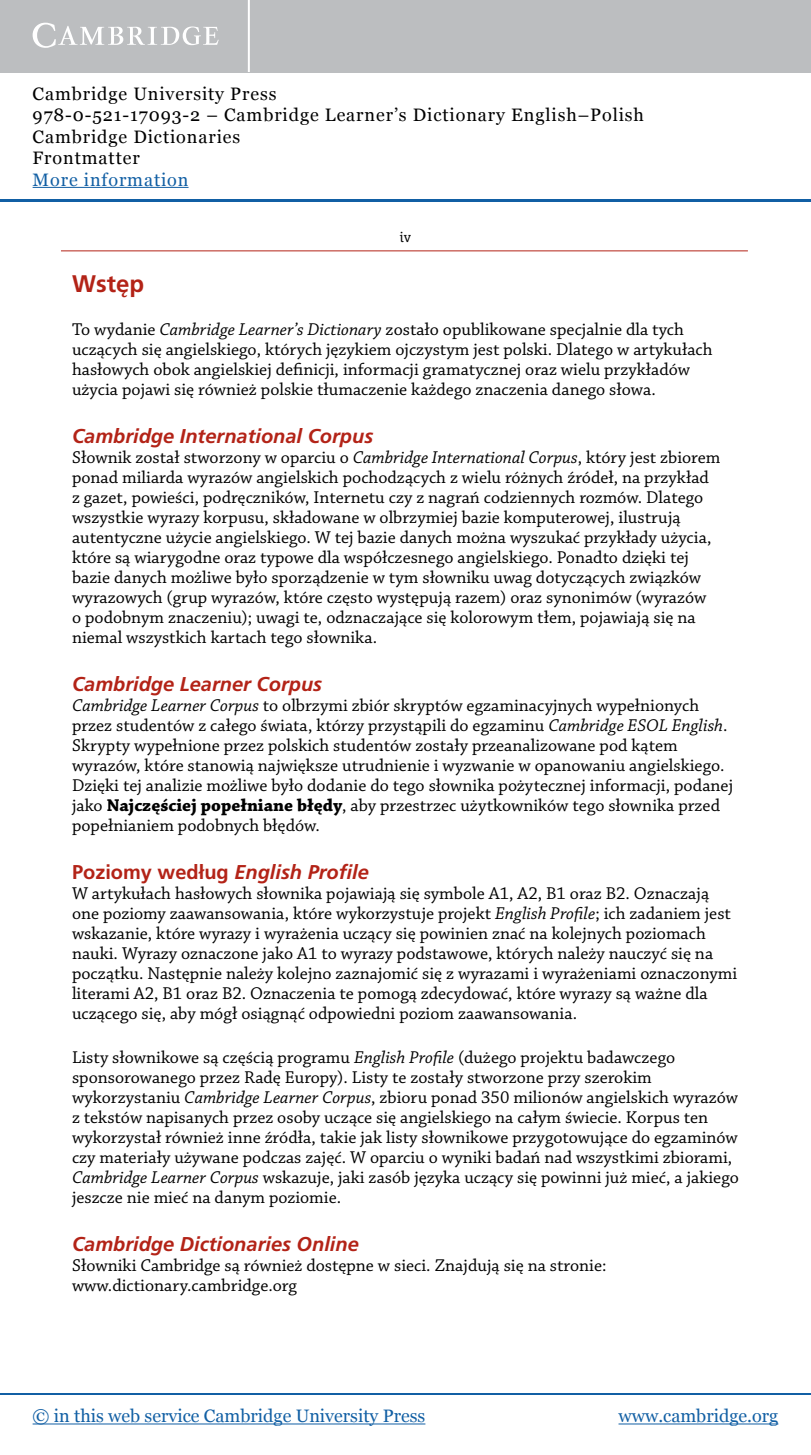
<style>
.page{position:relative;width:811px;height:1455px;background:#fff}
.page>*{position:absolute;margin:0;border:0;box-sizing:border-box;transform-origin:0 0}
.t1{font:700 24px "Frutiger LTACE";color:#b32317}
.t2{font:italic 700 20px "Frutiger LTACE";color:#b32317}
.t3{font:18px/20px "Chaparral Pro";color:#000}
.t4{font:18px/21.4px "Georgia";letter-spacing:.05em;color:#000}
.t5{font:18px "Georgia";color:#115fa4}
.t6{font:18px "Georgia";letter-spacing:.05em;color:#115fa4}
.t7{font:14px "Le Monde Courrier Std";color:#000}
.s1{font-style:italic}
.s2{font-weight:700}
.s3{font-style:normal}
</style>
<div class="page">
<div style="left:0;top:0;width:811px;height:72px;background:#bcbec0"></div>
<hr style="left:248px;top:0;width:2px;height:72px;background:#fff">
<svg style="left:33px;top:23px;width:186px;height:25px"></svg>
<hr style="left:33px;top:187px;width:155px;height:1px;background:#115fa4">
<hr style="left:0;top:200px;width:811px;height:2px;background:#115fa4">
<hr style="left:0;top:1393px;width:811px;height:2px;background:#115fa4">
<hr style="left:33px;top:1423px;width:392px;height:1px;background:#115fa4">
<hr style="left:618px;top:1423px;width:160px;height:1px;background:#115fa4">
<hr style="left:61px;top:251px;width:687px;height:1px;background:#b32317">
<p class="t4" style="left:33px;top:83px;width:613px">Cambridge University Press<br>978-0-521-17093-2 – Cambridge Learner’s Dictionary English–Polish Cambridge Dictionaries<br>Frontmatter</p>
<p class="t6" style="left:33px;top:169px;width:157px">More information</p>
<p class="t7" style="left:400px;top:229px;width:13px">iv</p>
<h1 class="t1" style="left:72px;top:270px;width:73px">Wstęp</h1>
<p class="t3" style="left:72px;top:320px;width:642px">To wydanie <span class="s1">Cambridge Learner’s Dictionary</span> zostało opublikowane specjalnie dla tych uczących się angielskiego, których językiem ojczystym jest polski. Dlatego w artykułach hasłowych obok angielskiej definicji, informacji gramatycznej oraz wielu przykładów użycia pojawi się również polskie tłumaczenie każdego znaczenia danego słowa.</p>
<p class="t2" style="left:72px;top:424px;width:303px">Cambridge International Corpus</p>
<p class="t3" style="left:72px;top:448px;width:650px">Słownik został stworzony w oparciu o <span class="s1">Cambridge International Corpus</span>, który jest zbiorem ponad miliarda wyrazów angielskich pochodzących z wielu różnych źródeł, na przykład z gazet, powieści, podręczników, Internetu czy z nagrań codziennych rozmów. Dlatego wszystkie wyrazy korpusu, składowane w olbrzymiej bazie komputerowej, ilustrują autentyczne użycie angielskiego. W tej bazie danych można wyszukać przykłady użycia, które są wiarygodne oraz typowe dla współczesnego angielskiego. Ponadto dzięki tej bazie danych możliwe było sporządzenie w tym słowniku uwag dotyczących związków wyrazowych (grup wyrazów, które często występują razem) oraz synonimów (wyrazów<br>o podobnym znaczeniu); uwagi te, odznaczające się kolorowym tłem, pojawiają się na niemal wszystkich kartach tego słownika.</p>
<p class="t2" style="left:72px;top:672px;width:252px">Cambridge Learner Corpus</p>
<p class="t3" style="left:72px;top:696px;width:662px"><span class="s1">Cambridge Learner Corpus</span> to olbrzymi zbiór skryptów egzaminacyjnych wypełnionych przez studentów z całego świata, którzy przystąpili do egzaminu <span class="s1">Cambridge ESOL English</span>.<br>Skrypty wypełnione przez polskich studentów zostały przeanalizowane pod kątem wyrazów, które stanowią największe utrudnienie i wyzwanie w opanowaniu angielskiego.<br>Dzięki tej analizie możliwe było dodanie do tego słownika pożytecznej informacji, podanej jako <span class="s2">Najczęściej popełniane błędy</span>, aby przestrzec użytkowników tego słownika przed popełnianiem podobnych błędów.</p>
<p class="t2" style="left:72px;top:860px;width:298px"><span class="s3">Poziomy według</span> English Profile</p>
<p class="t3" style="left:72px;top:884px;width:667px">W artykułach hasłowych słownika pojawiają się symbole A1, A2, B1 oraz B2. Oznaczają one poziomy zaawansowania, które wykorzystuje projekt <span class="s1">English Profile</span>; ich zadaniem jest wskazanie, które wyrazy i wyrażenia uczący się powinien znać na kolejnych poziomach nauki. Wyrazy oznaczone jako A1 to wyrazy podstawowe, których należy nauczyć się na początku. Następnie należy kolejno zaznajomić się z wyrazami i wyrażeniami oznaczonymi literami A2, B1 oraz B2. Oznaczenia te pomogą zdecydować, które wyrazy są ważne dla uczącego się, aby mógł osiągnąć odpowiedni poziom zaawansowania.</p>
<p class="t3" style="left:72px;top:1048px;width:668px">Listy słownikowe są częścią programu <span class="s1">English Profile</span> (dużego projektu badawczego sponsorowanego przez Radę Europy). Listy te zostały stworzone przy szerokim wykorzystaniu <span class="s1">Cambridge Learner Corpus</span>, zbioru ponad 350 milionów angielskich wyrazów z tekstów napisanych przez osoby uczące się angielskiego na całym świecie. Korpus ten wykorzystał również inne źródła, takie jak listy słownikowe przygotowujące do egzaminów czy materiały używane podczas zajęć. W oparciu o wyniki badań nad wszystkimi zbiorami, <span class="s1">Cambridge Learner Corpus</span> wskazuje, jaki zasób języka uczący się powinni już mieć, a jakiego jeszcze nie mieć na danym poziomie.</p>
<p class="t2" style="left:72px;top:1232px;width:288px">Cambridge Dictionaries Online</p>
<p class="t3" style="left:72px;top:1256px;width:536px">Słowniki Cambridge są również dostępne w sieci. Znajdują się na stronie: www.dictionary.cambridge.org</p>
<p class="t5" style="left:33px;top:1405px;width:394px">© in this web service Cambridge University Press</p>
<p class="t5" style="left:618px;top:1405px;width:161px">www.cambridge.org</p>
</div>
